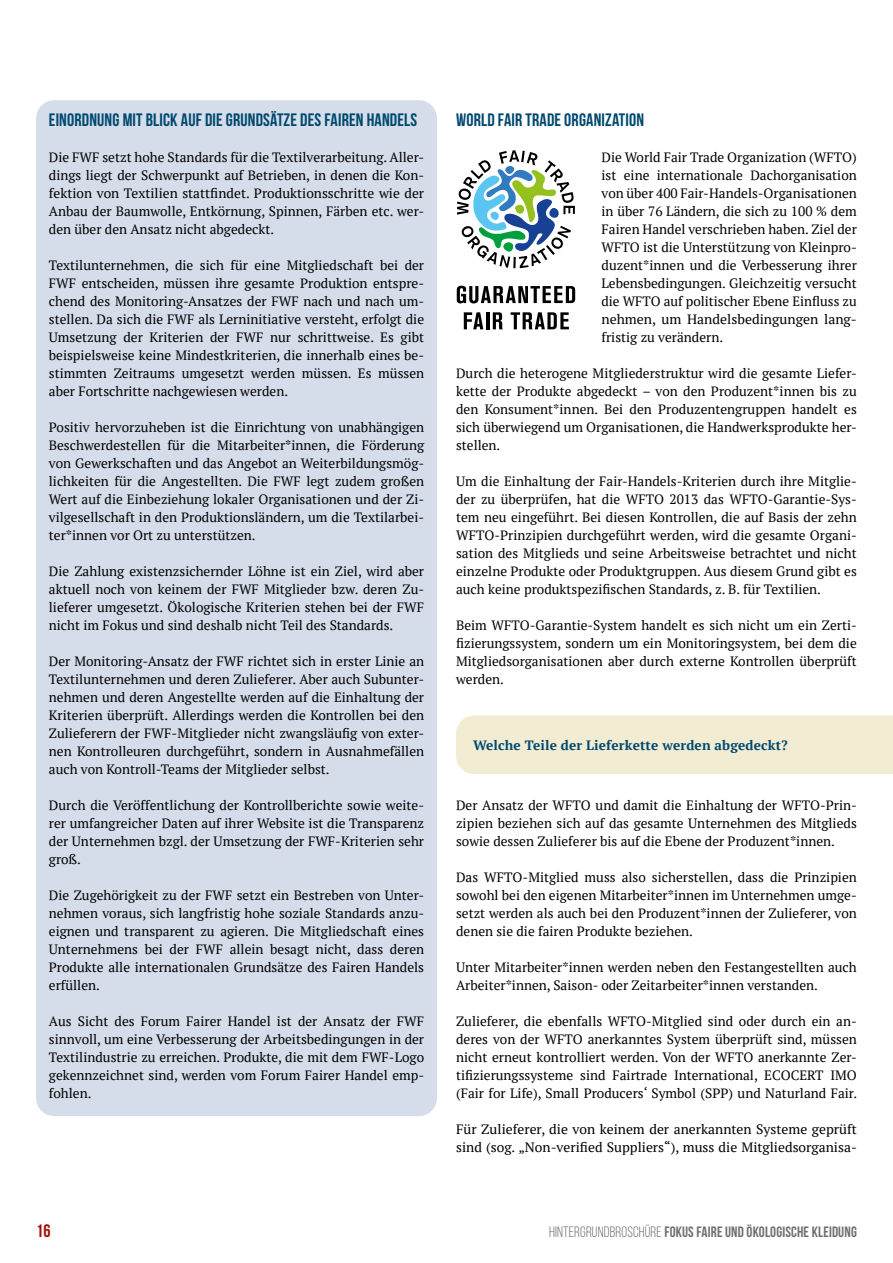
<style>
.page{position:relative;width:893px;height:1263px;background:#fff}
.page>*{position:absolute;margin:0;border:0;box-sizing:border-box;transform-origin:0 0}
.t1{font:18px "Bebas Neue";letter-spacing:.01em;color:#00486f}
.t2{font:18px "Bebas Neue";color:#a11007}
.t3{font:15px "Bebas Neue";letter-spacing:.01em;color:#706f6f}
.t4{font:13.5px/18px "PT Serif";color:#000;text-align:justify}
.t5{font:700 13.5px "PT Serif";letter-spacing:.01em;color:#00486f}
.s1{font-style:inherit}
</style>
<div class="page">
<div style="left:456px;top:715px;width:437px;height:59px;background:#f1ecd2"></div>
<div style="left:36px;top:100px;width:401px;height:1016px;background:#d4dde9;border-radius:18px"></div>
<svg style="left:457px;top:286px;width:118px;height:17px"></svg>
<svg style="left:464px;top:312px;width:19px;height:17px"></svg>
<hr style="left:486px;top:312px;width:3px;height:17px;background:#000">
<svg style="left:493px;top:312px;width:10px;height:17px"></svg>
<svg style="left:511px;top:312px;width:58px;height:17px"></svg>
<svg style="left:457px;top:150px;width:118px;height:118px"></svg>
<h1 class="t1" style="left:49px;top:110px;width:370px">EINORDNUNG MIT BLICK AUF DIE GRUNDSÄTZE DES FAIREN HANDELS</h1>
<p class="t4" style="left:49px;top:148px;width:377px">Die FWF setzt hohe Standards für die Textilverarbeitung. Aller&shy;dings liegt der Schwerpunkt auf Betrieben, in denen die Kon&shy;fektion von Textilien stattfindet. Produktionsschritte wie der Anbau der Baumwolle, Entkörnung, Spinnen, Färben etc. wer&shy;den über den Ansatz nicht abgedeckt.</p>
<p class="t4" style="left:49px;top:256px;width:377px">Textilunternehmen, die sich für eine Mitgliedschaft bei der FWF entscheiden, müssen ihre gesamte Produktion entspre&shy;chend des Monitoring-Ansatzes der FWF nach und nach um&shy;stellen. Da sich die FWF als Lerninitiative versteht, erfolgt die Umsetzung der Kriterien der FWF nur schrittweise. Es gibt beispielsweise keine Mindestkriterien, die innerhalb eines be&shy;stimmten Zeitraums umgesetzt werden müssen. Es müssen aber Fortschritte nachgewiesen werden.</p>
<p class="t4" style="left:49px;top:418px;width:377px">Positiv hervorzuheben ist die Einrichtung von unabhängigen Beschwerdestellen für die Mitarbeiter*innen, die Förderung von Gewerkschaften und das Angebot an Weiterbildungsmög&shy;lichkeiten für die Angestellten. Die FWF legt zudem großen Wert auf die Einbeziehung lokaler Organisationen und der Zi&shy;vilgesellschaft in den Produktionsländern, um die Textilarbei&shy;ter*innen vor Ort zu unterstützen.</p>
<p class="t4" style="left:49px;top:562px;width:377px">Die Zahlung existenzsichernder Löhne ist ein Ziel, wird aber aktuell noch von keinem der FWF Mitglieder bzw. deren Zu&shy;lieferer umgesetzt. Ökologische Kriterien stehen bei der FWF nicht im Fokus und sind deshalb nicht Teil des Standards.</p>
<p class="t4" style="left:49px;top:652px;width:377px">Der Monitoring-Ansatz der FWF richtet sich in erster Linie an Textilunternehmen und deren Zulieferer. Aber auch Subunter&shy;nehmen und deren Angestellte werden auf die Einhaltung der Kriterien überprüft. Allerdings werden die Kontrollen bei den Zulieferern der FWF-Mitglieder nicht zwangsläufig von exter&shy;nen Kontrolleuren durchgeführt, sondern in Ausnahmefällen auch von Kontroll-Teams der Mitglieder selbst.</p>
<p class="t4" style="left:49px;top:796px;width:377px">Durch die Veröffentlichung der Kontrollberichte sowie weite&shy;rer umfangreicher Daten auf ihrer Website ist die Transparenz der Unternehmen bzgl. der Umsetzung der FWF-Kriterien sehr groß.</p>
<p class="t4" style="left:49px;top:886px;width:377px">Die Zugehörigkeit zu der FWF setzt ein Bestreben von Unter&shy;nehmen voraus, sich langfristig hohe soziale Standards anzu&shy;eignen und transparent zu agieren. Die Mitgliedschaft eines Unternehmens bei der FWF allein besagt nicht, dass deren Produkte alle internationalen Grundsätze des Fairen Handels erfüllen.</p>
<p class="t4" style="left:49px;top:1012px;width:377px">Aus Sicht des Forum Fairer Handel ist der Ansatz der FWF sinnvoll, um eine Verbesserung der Arbeitsbedingungen in der Textilindustrie zu erreichen. Produkte, die mit dem FWF-Logo gekennzeichnet sind, werden vom Forum Fairer Handel emp&shy;fohlen.</p>
<h1 class="t1" style="left:456px;top:110px;width:189px">WORLD FAIR TRADE ORGANIZATION</h1>
<p class="t4" style="left:601px;top:148px;width:257px">Die World Fair Trade Organization (WFTO) ist eine internationale Dachorganisation von über 400 Fair-Handels-Organisationen in über 76 Ländern, die sich zu 100 % dem Fairen Handel verschrieben haben. Ziel der WFTO ist die Unterstützung von Kleinpro&shy;duzent*innen und die Verbesserung ihrer Lebensbedingungen. Gleichzeitig versucht die WFTO auf politischer Ebene Einfluss zu nehmen, um Handelsbedingungen lang&shy;fristig zu verändern.</p>
<p class="t4" style="left:456px;top:364px;width:402px">Durch die heterogene Mitgliederstruktur wird die gesamte Liefer&shy;kette der Produkte abgedeckt – von den Produzent*innen bis zu den Konsument*innen. Bei den Produzentengruppen handelt es sich überwiegend um Organisationen, die Handwerksprodukte her&shy;stellen.</p>
<p class="t4" style="left:456px;top:472px;width:402px">Um die Einhaltung der Fair-Handels-Kriterien durch ihre Mitglie&shy;der zu überprüfen, hat die WFTO 2013 das WFTO-Garantie-Sys&shy;tem neu eingeführt. Bei diesen Kontrollen, die auf Basis der zehn WFTO-Prinzipien durchgeführt werden, wird die gesamte Organi&shy;sation des Mitglieds und seine Arbeitsweise betrachtet und nicht einzelne Produkte oder Produktgruppen. Aus diesem Grund gibt es auch keine produktspezifischen Standards, z. B. für Textilien.</p>
<p class="t4" style="left:456px;top:616px;width:402px">Beim WFTO-Garantie-System handelt es sich nicht um ein Zerti&shy;fizierungssystem, sondern um ein Monitoringsystem, bei dem die Mitgliedsorganisationen aber durch externe Kontrollen überprüft werden.</p>
<p class="t5" style="left:473px;top:736px;width:316px">Welche Teile der Lieferkette werden abgedeckt?</p>
<p class="t4" style="left:456px;top:796px;width:402px">Der Ansatz der WFTO und damit die Einhaltung der WFTO-Prin&shy;zipien beziehen sich auf das gesamte Unternehmen des Mitglieds sowie dessen Zulieferer bis auf die Ebene der Produzent*innen.</p>
<p class="t4" style="left:456px;top:868px;width:402px">Das WFTO-Mitglied muss also sicherstellen, dass die Prinzipien sowohl bei den eigenen Mitarbeiter*innen im Unternehmen umge&shy;setzt werden als auch bei den Produzent*innen der Zulieferer, von denen sie die fairen Produkte beziehen.</p>
<p class="t4" style="left:456px;top:958px;width:402px">Unter Mitarbeiter*innen werden neben den Festangestellten auch<br>Arbeiter*innen, Saison- oder Zeitarbeiter*innen verstanden.</p>
<p class="t4" style="left:456px;top:1012px;width:403px">Zulieferer, die ebenfalls WFTO-Mitglied sind oder durch ein an&shy;deres von der WFTO anerkanntes System überprüft sind, müssen nicht erneut kontrolliert werden. Von der WFTO anerkannte Zer&shy;tifizierungssysteme sind Fairtrade International, ECOCERT IMO (Fair for Life), Small Producers‘ Symbol (SPP) und Naturland Fair.</p>
<p class="t4" style="left:456px;top:1120px;width:402px">Für Zulieferer, die von keinem der anerkannten Systeme geprüft sind (sog. „Non-verified Suppliers“), muss die Mitgliedsorganisa-</p>
<h1 class="t2" style="left:36px;top:1221px;width:16px">16</h1>
<p class="t3" style="left:549px;top:1224px;width:309px"><span class="s1">HINTERGRUNDBROSCHÜRE</span> FOKUS FAIRE UND ÖKOLOGISCHE KLEIDUNG</p>
</div>
